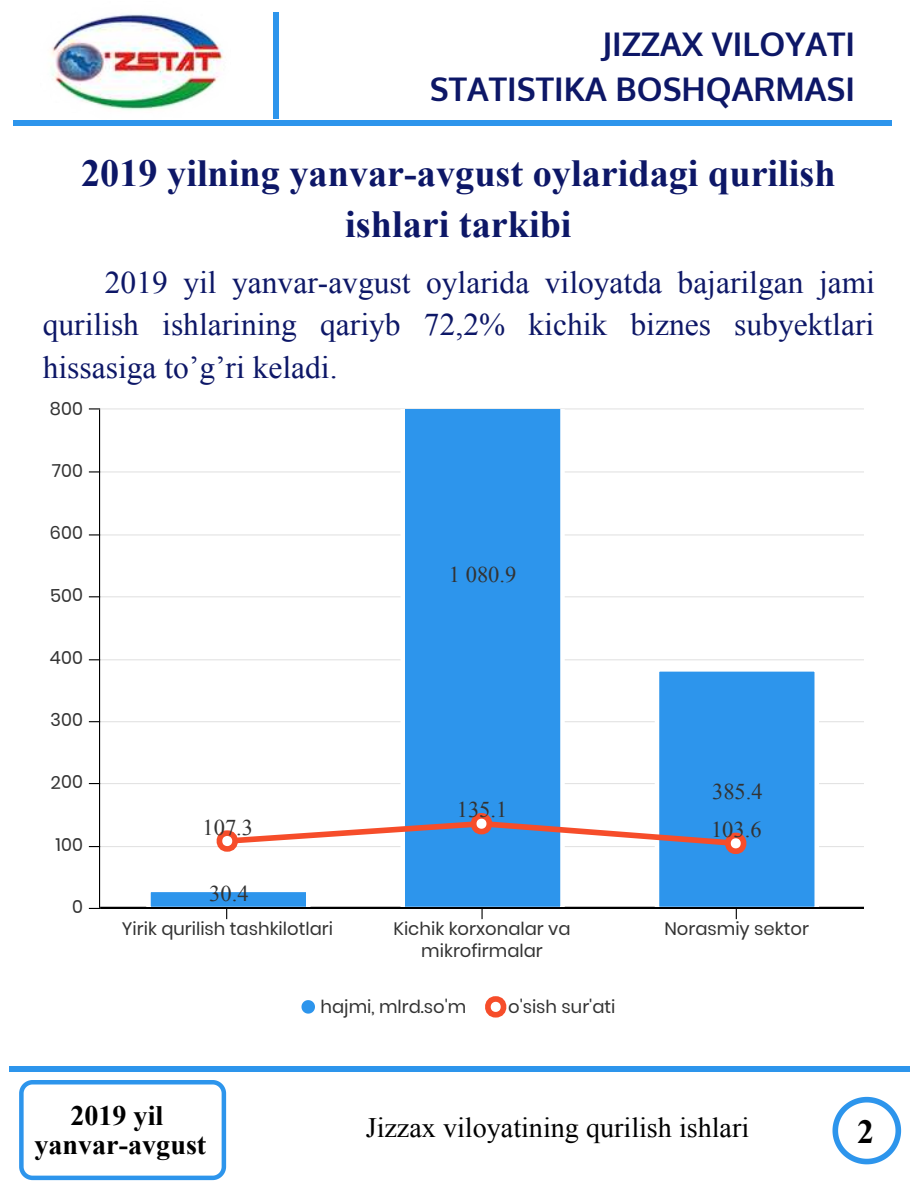
<style>
.page{position:relative;width:918px;height:1188px;background:#fff}
.page>*{position:absolute;margin:0;border:0;box-sizing:border-box;transform-origin:0 0}
.t1{font:700 38.25px/51.8px "Times New Roman";color:#0d1767;text-align:center}
.t2{font:700 33.75px "Times New Roman";color:#000}
.t3{font:700 32.7px/45px "Oxygen";color:#0d1767;text-align:right}
.t4{font:31.5px/42.8px "Times New Roman";color:#0d1767;text-align:justify}
.t5{font:28.2px "Times New Roman";color:#000}
.t6{font:700 28.2px/29.2px "Times New Roman";color:#000;text-align:center}
.t7{font:22.5px "Times New Roman";color:#333}
.t8{font:18px/22.5px "Poppins";color:#333;text-align:center}
</style>
<div class="page">
<svg style="left:19px;top:1080px;width:207px;height:100px"></svg>
<svg style="left:832px;top:1097px;width:69px;height:67px"></svg>
<div style="left:14px;top:120px;width:878px;height:6px;background:#2d95ec"></div>
<div style="left:9px;top:1066px;width:900px;height:6px;background:#2d95ec"></div>
<div style="left:273px;top:12px;width:6px;height:107px;background:#2d95ec"></div>
<img style="left:51px;top:14px;width:173px;height:96px">
<hr style="left:100px;top:408px;width:764px;height:1px;background:#e3e3e3">
<hr style="left:100px;top:471px;width:764px;height:1px;background:#e3e3e3">
<hr style="left:100px;top:534px;width:764px;height:1px;background:#e3e3e3">
<hr style="left:100px;top:596px;width:764px;height:1px;background:#e3e3e3">
<hr style="left:100px;top:659px;width:764px;height:1px;background:#e3e3e3">
<hr style="left:100px;top:721px;width:764px;height:1px;background:#e3e3e3">
<hr style="left:100px;top:783px;width:764px;height:1px;background:#e3e3e3">
<hr style="left:100px;top:846px;width:764px;height:1px;background:#e3e3e3">
<hr style="left:100px;top:907px;width:764px;height:2px;background:#000">
<hr style="left:99px;top:409px;width:1px;height:499px;background:#000">
<div style="left:401px;top:410px;width:164px;height:257px;background:#2d95ec"></div>
<svg style="left:146px;top:667px;width:673px;height:252px"></svg>
<svg style="left:302px;top:1000px;width:13px;height:14px"></svg>
<svg style="left:485px;top:996px;width:21px;height:22px"></svg>
<p class="t3" style="left:430px;top:23px;width:427px">JIZZAX VILOYATI<br>STATISTIKA BOSHQARMASI</p>
<p class="t1" style="left:81px;top:146px;width:756px">2019 yilning yanvar-avgust oylaridagi qurilish ishlari tarkibi</p>
<p class="t4" style="left:43px;top:260px;width:834px;text-indent:62px">2019 yil yanvar-avgust oylarida viloyatda bajarilgan jami qurilish ishlarining qariyb 72,2% kichik biznes subyektlari hissasiga to’g’ri keladi.</p>
<p class="t7" style="left:202px;top:812px;width:52px">107.3</p>
<p class="t7" style="left:209px;top:878px;width:41px">30.4</p>
<p class="t7" style="left:449px;top:559px;width:69px">1 080.9</p>
<p class="t7" style="left:457px;top:794px;width:52px">135.1</p>
<p class="t7" style="left:712px;top:776px;width:52px">385.4</p>
<p class="t7" style="left:711px;top:814px;width:52px">103.6</p>
<p class="t8" style="left:122px;top:917px;width:213px">Yirik qurilish tashkilotlari</p>
<p class="t8" style="left:394px;top:917px;width:179px">Kichik korxonalar va mikrofirmalar</p>
<p class="t8" style="left:664px;top:917px;width:146px">Norasmiy sektor</p>
<p class="t6" style="left:34px;top:1100px;width:173px">2019 yil yanvar-avgust</p>
<p class="t8" style="left:321px;top:995px;width:147px">hajmi, mlrd.so'm</p>
<p class="t8" style="left:508px;top:995px;width:109px">o'sish sur'ati</p>
<p class="t5" style="left:366px;top:1109px;width:385px">Jizzax viloyatining qurilish ishlari</p>
<p class="t2" style="left:857px;top:1108px;width:18px">2</p>
</div>
